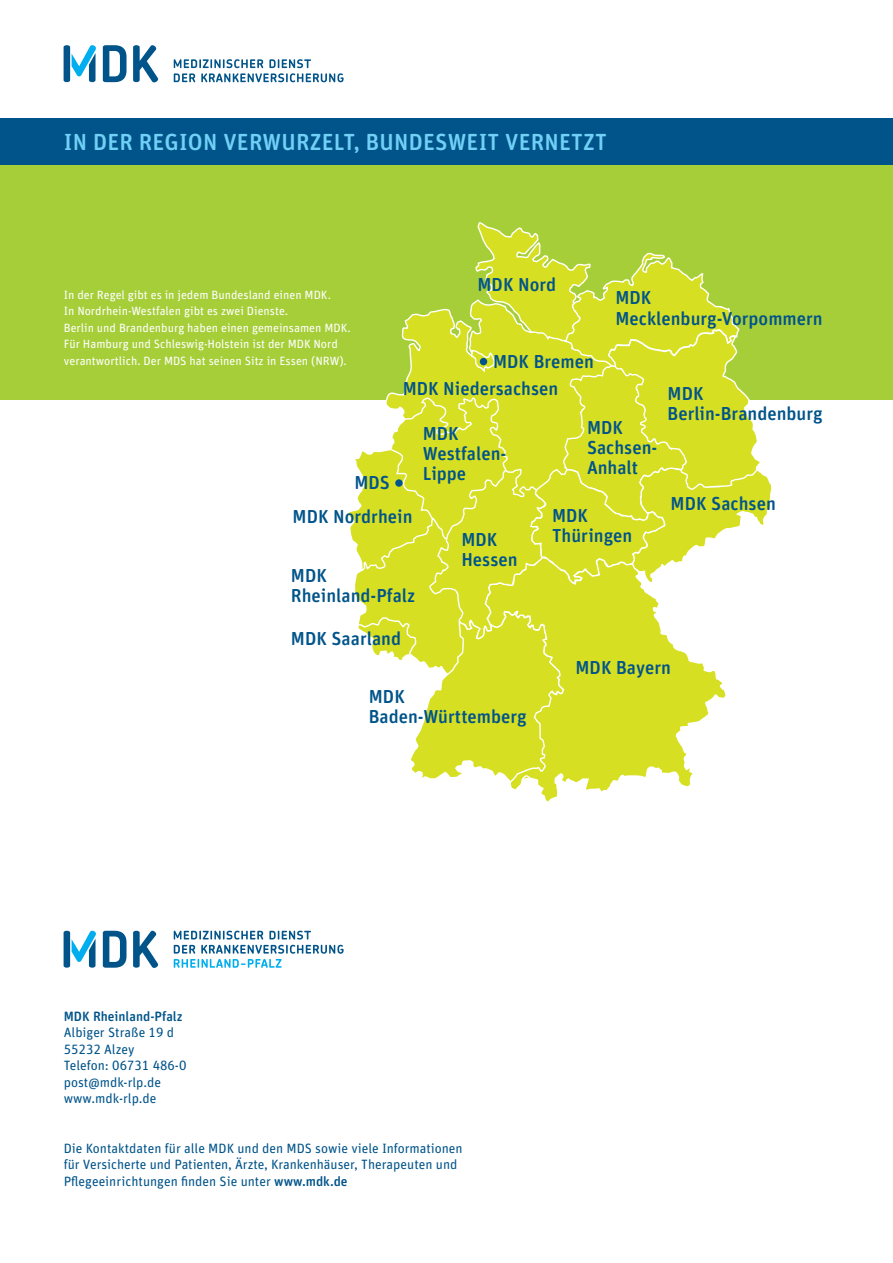
<style>
.page{position:relative;width:893px;height:1263px;background:#fff}
.page>*{position:absolute;margin:0;border:0;box-sizing:border-box;transform-origin:0 0}
.t1{font:500 23.25px "Unit Rounded OT";letter-spacing:.01em;color:#70d0f6}
.t2{font:500 18.75px/20px "Unit Rounded Pro";color:#01548a}
.t3{font:13.5px/16.5px "Unit Rounded Pro";color:#01548a}
.t4{font:500 13.5px "Unit Rounded Pro";color:#01548a}
.t5{font:12px/16.5px "Unit Rounded Pro";color:#fff}
.s1{font-weight:500}
</style>
<div class="page">
<svg style="left:174px;top:59px;width:170px;height:23px"></svg>
<svg style="left:103px;top:45px;width:55px;height:37px"></svg>
<svg style="left:64px;top:45px;width:32px;height:37px"></svg>
<svg style="left:174px;top:931px;width:89px;height:8px"></svg>
<svg style="left:269px;top:931px;width:42px;height:8px"></svg>
<svg style="left:174px;top:945px;width:170px;height:23px"></svg>
<svg style="left:103px;top:931px;width:55px;height:37px"></svg>
<svg style="left:64px;top:930px;width:32px;height:38px"></svg>
<div style="left:0;top:164px;width:893px;height:236px;background:#a6ce39"></div>
<div style="left:0;top:118px;width:893px;height:47px;background:#01548a"></div>
<svg style="left:348px;top:222px;width:424px;height:564px"></svg>
<div style="left:480px;top:358px;width:7px;height:7px;background:#01548a;border-radius:50%"></div>
<div style="left:395px;top:479px;width:8px;height:8px;background:#01548a;border-radius:50%"></div>
<h1 class="t1" style="left:64px;top:127px;width:544px">IN DER REGION VERWURZELT, BUNDESWEIT VERNETZT</h1>
<p class="t5" style="left:64px;top:286px;width:289px">In der Regel gibt es in jedem Bundesland einen MDK.<br>In Nordrhein-Westfalen gibt es zwei Dienste.<br>Berlin und Brandenburg haben einen gemeinsamen MDK.<br>Für Hamburg und Schleswig-Holstein ist der MDK Nord verantwortlich. Der MDS hat seinen Sitz in Essen (NRW).</p>
<h2 class="t2" style="left:477px;top:274px;width:80px">MDK Nord</h2>
<h2 class="t2" style="left:493px;top:350px;width:102px">MDK Bremen</h2>
<h2 class="t2" style="left:615px;top:286px;width:209px;line-height:21.1px">MDK<br>Mecklenburg-Vorpommern</h2>
<h2 class="t2" style="left:354px;top:472px;width:37px">MDS</h2>
<h2 class="t2" style="left:403px;top:377px;width:157px">MDK Niedersachsen</h2>
<h2 class="t2" style="left:423px;top:422px;width:85px">MDK<br>Westfalen-<br>Lippe</h2>
<h2 class="t2" style="left:587px;top:416px;width:72px">MDK<br>Sachsen-<br>Anhalt</h2>
<h2 class="t2" style="left:293px;top:506px;width:121px">MDK Nordrhein</h2>
<h2 class="t2" style="left:291px;top:564px;width:126px">MDK<br>Rheinland-Pfalz</h2>
<h2 class="t2" style="left:291px;top:628px;width:112px">MDK Saarland</h2>
<h2 class="t2" style="left:461px;top:528px;width:58px">MDK<br>Hessen</h2>
<h2 class="t2" style="left:552px;top:504px;width:82px">MDK<br>Thüringen</h2>
<h2 class="t2" style="left:668px;top:383px;width:157px">MDK<br>Berlin-Brandenburg</h2>
<h2 class="t2" style="left:671px;top:493px;width:107px">MDK Sachsen</h2>
<h2 class="t2" style="left:369px;top:686px;width:160px">MDK<br>Baden-Württemberg</h2>
<h2 class="t2" style="left:575px;top:657px;width:97px">MDK Bayern</h2>
<p class="t4" style="left:64px;top:1006px;width:120px">MDK Rheinland-Pfalz</p>
<p class="t3" style="left:64px;top:1024px;width:124px">Albiger Straße 19 d<br>55232 Alzey<br>Telefon: 06731 486-0 post@mdk-rlp.de www.mdk-rlp.de</p>
<p class="t3" style="left:64px;top:1139px;width:400px">Die Kontaktdaten für alle MDK und den MDS sowie viele Informationen für Versicherte und Patienten, Ärzte, Krankenhäuser, Therapeuten und<br>Pflegeeinrichtungen finden Sie unter <span class="s1">www.mdk.de</span></p>
</div>
